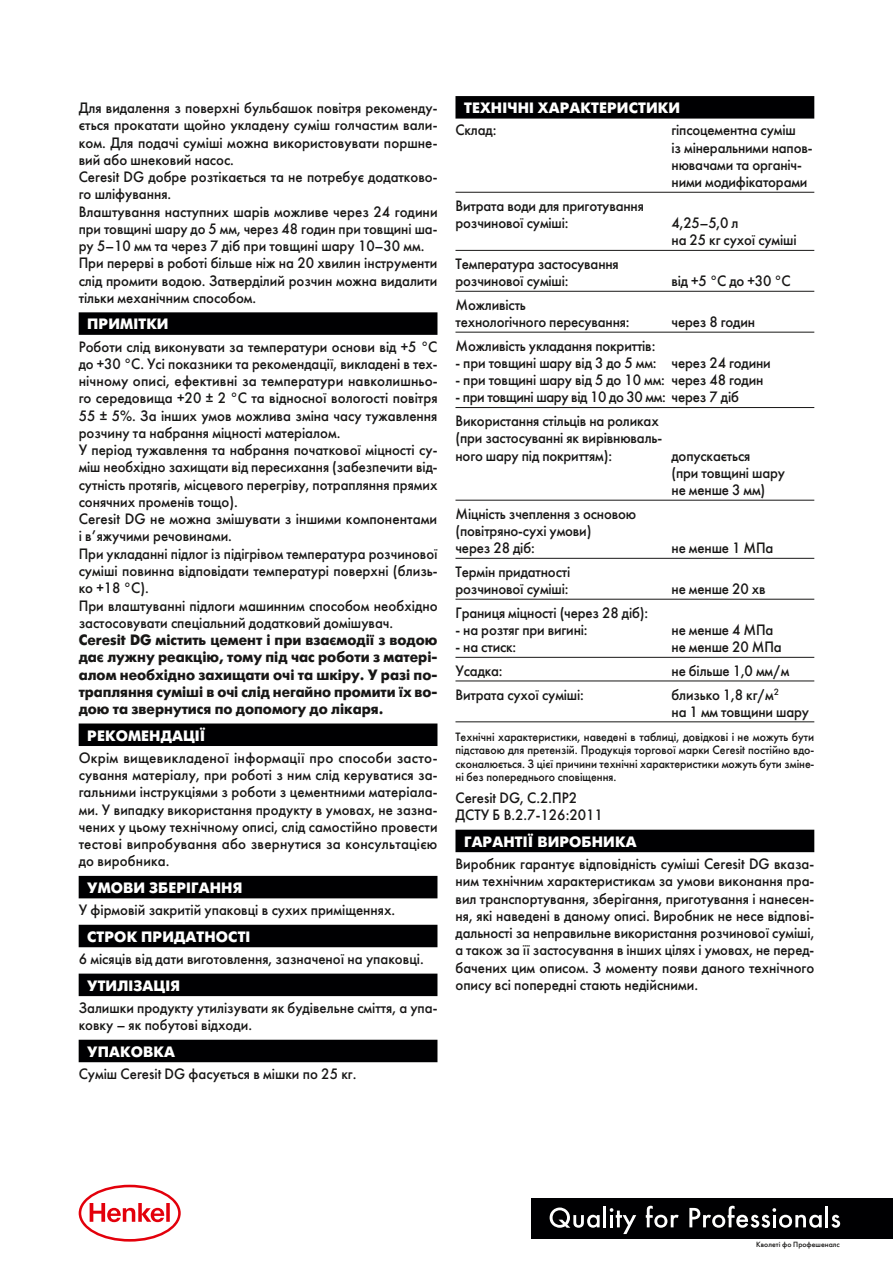
<style>
.page{position:relative;width:893px;height:1263px;background:#fff}
.page>*{position:absolute;margin:0;border:0;box-sizing:border-box;transform-origin:0 0}
.t1{font:15px/17.2px "Futura Futuris";color:#181716;scale:.95 1}
.t2{font:15px/17.2px "Futura Futuris";color:#181716;text-align:justify}
.t3{font:700 15px/17.2px "Futura Futuris";color:#181716;text-align:justify;scale:.95 1}
.t4{font:700 15px "Futura Futuris";letter-spacing:.01em;color:#fff}
.t5{font:12px/13.5px "Futura Futuris";color:#181716;text-align:justify;scale:.95 1}
.t6{font:7.5px "Futura Futuris";color:#181716}
</style>
<div class="page">
<svg style="left:79px;top:1185px;width:102px;height:56px"></svg>
<div style="left:531px;top:1198px;width:362px;height:40px;background:#000002"></div>
<svg style="left:831px;top:1215px;width:9px;height:13px"></svg>
<hr style="left:825px;top:1206px;width:3px;height:21px;background:#fff">
<svg style="left:689px;top:1206px;width:133px;height:22px"></svg>
<hr style="left:603px;top:1206px;width:3px;height:21px;background:#fff">
<svg style="left:550px;top:1207px;width:50px;height:21px"></svg>
<svg style="left:610px;top:1208px;width:26px;height:26px"></svg>
<svg style="left:646px;top:1206px;width:33px;height:22px"></svg>
<div style="left:79px;top:312px;width:358px;height:23px;background:#000002"></div>
<div style="left:79px;top:723px;width:358px;height:23px;background:#000002"></div>
<div style="left:79px;top:876px;width:358px;height:22px;background:#000002"></div>
<div style="left:79px;top:925px;width:358px;height:22px;background:#000002"></div>
<div style="left:79px;top:973px;width:358px;height:23px;background:#000002"></div>
<div style="left:79px;top:1040px;width:358px;height:22px;background:#000002"></div>
<div style="left:455px;top:96px;width:359px;height:23px;background:#000002"></div>
<hr style="left:455px;top:192px;width:359px;height:1px;background:#181716">
<hr style="left:455px;top:250px;width:359px;height:1px;background:#181716">
<hr style="left:455px;top:291px;width:359px;height:1px;background:#181716">
<hr style="left:455px;top:332px;width:359px;height:1px;background:#181716">
<hr style="left:455px;top:407px;width:359px;height:1px;background:#181716">
<hr style="left:455px;top:500px;width:359px;height:1px;background:#181716">
<hr style="left:455px;top:558px;width:359px;height:1px;background:#181716">
<hr style="left:455px;top:599px;width:359px;height:1px;background:#181716">
<hr style="left:455px;top:657px;width:359px;height:1px;background:#181716">
<hr style="left:455px;top:681px;width:359px;height:1px;background:#181716">
<hr style="left:455px;top:721px;width:359px;height:1px;background:#181716">
<div style="left:455px;top:830px;width:359px;height:22px;background:#000002"></div>
<p class="t1" style="left:79px;top:99px;width:379px">Для видалення з поверхні бульбашок повітря рекоменду&shy;ється прокатати щойно укладену суміш голчастим вали&shy;ком. Для подачі суміші можна використовувати поршне&shy;вий або шнековий насос.<br>Ceresit DG добре розтікається та не потребує додатково&shy;го шліфування.<br>Влаштування наступних шарів можливе через 24 години при товщині шару до 5 мм, через 48 годин при товщині ша&shy;ру 5–10 мм та через 7 діб при товщині шару 10–30 мм.<br>При перерві в роботі більше ніж на 20 хвилин інструменти слід промити водою. Затверділий розчин можна видалити тільки механічним способом.</p>
<p class="t4" style="left:87px;top:315px;width:83px">ПРИМІТКИ</p>
<p class="t1" style="left:79px;top:338px;width:379px">Роботи слід виконувати за температури основи від +5 °С до +30 °С. Усі показники та рекомендації, викладені в тех&shy;нічному описі, ефективні за температури навколишньо&shy;го середовища +20 ± 2 °С та відносної вологості повітря 55 ± 5%. За інших умов можлива зміна часу тужавлення розчину та набрання міцності матеріалом.<br>У період тужавлення та набрання початкової міцності су&shy;міш необхідно захищати від пересихання (забезпечити від&shy;сутність протягів, місцевого перегріву, потрапляння прямих сонячних променів тощо).<br>Ceresit DG не можна змішувати з іншими компонентами і в’яжучими речовинами.<br>При укладанні підлог із підігрівом температура розчинової суміші повинна відповідати температурі поверхні (близь&shy;ко +18 °С).<br>При влаштуванні підлоги машинним способом необхідно застосовувати спеціальний додатковий домішувач.</p>
<p class="t3" style="left:79px;top:631px;width:379px">Ceresit DG містить цемент і при взаємодії з водою дає лужну реакцію, тому під час роботи з матері&shy;алом необхідно захищати очі та шкіру. У разі по&shy;трапляння суміші в очі слід негайно промити їх во&shy;дою та звернутися по допомогу до лікаря.</p>
<p class="t4" style="left:87px;top:726px;width:120px">РЕКОМЕНДАЦІЇ</p>
<p class="t2" style="left:79px;top:749px;width:360px">Окрім вищевикладеної інформації про способи засто&shy;сування матеріалу, при роботі з ним слід керуватися за&shy;гальними інструкціями з роботи з цементними матеріала&shy;ми. У випадку використання продукту в умовах, не зазна&shy;чених у цьому технічному описі, слід самостійно провести тестові випробування або звернутися за консультацією до виробника.</p>
<p class="t4" style="left:87px;top:879px;width:157px">УМОВИ ЗБЕРІГАННЯ</p>
<p class="t1" style="left:79px;top:902px;width:335px">У фірмовій закритій упаковці в сухих приміщеннях.</p>
<p class="t4" style="left:87px;top:928px;width:165px">СТРОК ПРИДАТНОСТІ</p>
<p class="t1" style="left:79px;top:950px;width:365px">6 місяців від дати виготовлення, зазначеної на упаковці.</p>
<p class="t4" style="left:87px;top:976px;width:94px">УТИЛІЗАЦІЯ</p>
<p class="t1" style="left:79px;top:999px;width:379px">Залишки продукту утилізувати як будівельне сміття, а упа&shy;ковку – як побутові відходи.</p>
<p class="t4" style="left:87px;top:1043px;width:89px">УПАКОВКА</p>
<p class="t1" style="left:79px;top:1065px;width:294px">Суміш Ceresit DG фасується в мішки по 25 кг.</p>
<p class="t4" style="left:464px;top:99px;width:218px">ТЕХНІЧНІ ХАРАКТЕРИСТИКИ</p>
<p class="t1" style="left:455px;top:122px;width:45px">Склад:</p>
<p class="t1" style="left:671px;top:122px;width:150px">гіпсоцементна суміш<br>із мінеральними напов&shy;нювачами та органіч&shy;ними модифікаторами</p>
<p class="t1" style="left:455px;top:197px;width:200px">Витрата води для приготування розчинової суміші:</p>
<p class="t1" style="left:671px;top:214px;width:133px">4,25–5,0 л<br>на 25 кг сухої суміші</p>
<p class="t1" style="left:455px;top:255px;width:173px">Температура застосування розчинової суміші:</p>
<p class="t1" style="left:455px;top:296px;width:185px">Можливість<br>технологічного пересування:</p>
<p class="t1" style="left:671px;top:273px;width:127px">від +5 °С до +30 °С</p>
<p class="t1" style="left:671px;top:313px;width:90px">через 8 годин</p>
<p class="t1" style="left:455px;top:337px;width:212px">Можливість укладання покриттів:</p>
<p class="t1" style="left:455px;top:354px;width:333px">- при товщині шару від 3 до 5 мм: через 24 години</p>
<p class="t1" style="left:455px;top:372px;width:326px">- при товщині шару від 5 до 10 мм: через 48 годин</p>
<p class="t1" style="left:455px;top:386px;width:300px;line-height:23.7px">- при товщині шару від 10 до 30 мм: через 7 діб<br>Використання стільців на роликах</p>
<p class="t1" style="left:455px;top:430px;width:219px">(при застосуванні як вирівнюваль&shy;ного шару під покриттям):</p>
<p class="t1" style="left:671px;top:447px;width:121px">допускається<br>(при товщині шару не менше 3 мм)</p>
<p class="t1" style="left:455px;top:505px;width:192px">Міцність зчеплення з основою (повітряно-сухі умови)<br>через 28 діб:</p>
<p class="t1" style="left:455px;top:563px;width:122px">Термін придатності розчинової суміші:</p>
<p class="t1" style="left:671px;top:540px;width:109px">не менше 1 МПа</p>
<p class="t1" style="left:671px;top:580px;width:101px">не менше 20 хв</p>
<p class="t1" style="left:455px;top:604px;width:204px">Границя міцності (через 28 діб):</p>
<p class="t1" style="left:455px;top:621px;width:141px">- на розтяг при вигині:</p>
<p class="t1" style="left:671px;top:621px;width:109px">не менше 4 МПа</p>
<p class="t1" style="left:455px;top:639px;width:65px">- на стиск:</p>
<p class="t1" style="left:671px;top:639px;width:117px">не менше 20 МПа</p>
<p class="t1" style="left:455px;top:662px;width:51px">Усадка:</p>
<p class="t1" style="left:671px;top:662px;width:126px">не більше 1,0 мм/м</p>
<p class="t1" style="left:455px;top:686px;width:137px">Витрата сухої суміші:</p>
<p class="t1" style="left:671px;top:686px;width:146px">близько 1,8 кг/м<sup>2<br></sup>на 1 мм товщини шару</p>
<p class="t5" style="left:455px;top:730px;width:379px">Технічні характеристики, наведені в таблиці, довідкові і не можуть бути підставою для претензій. Продукція торгової марки Ceresit постійно вдо&shy;сконалюється. З цієї причини технічні характеристики можуть бути зміне&shy;ні без попереднього сповіщення.</p>
<p class="t1" style="left:455px;top:789px;width:157px">Ceresit DG, С.2.ПР2<br>ДСТУ Б В.2.7-126:2011</p>
<p class="t4" style="left:464px;top:832px;width:174px">ГАРАНТІЇ ВИРОБНИКА</p>
<p class="t1" style="left:455px;top:855px;width:379px;text-align:justify">Виробник гарантує відповідність суміші Ceresit DG вказа&shy;ним технічним характеристикам за умови виконання пра&shy;вил транспортування, зберігання, приготування і нанесен&shy;ня, які наведені в даному описі. Виробник не несе відпові&shy;дальності за неправильне використання розчинової суміші, а також за її застосування в інших цілях і умовах, не перед&shy;бачених цим описом. З моменту появи даного технічного опису всі попередні стають недійсними.</p>
<p class="t6" style="left:756px;top:1240px;width:85px">Кволеті фо Профешеналс</p>
</div>
